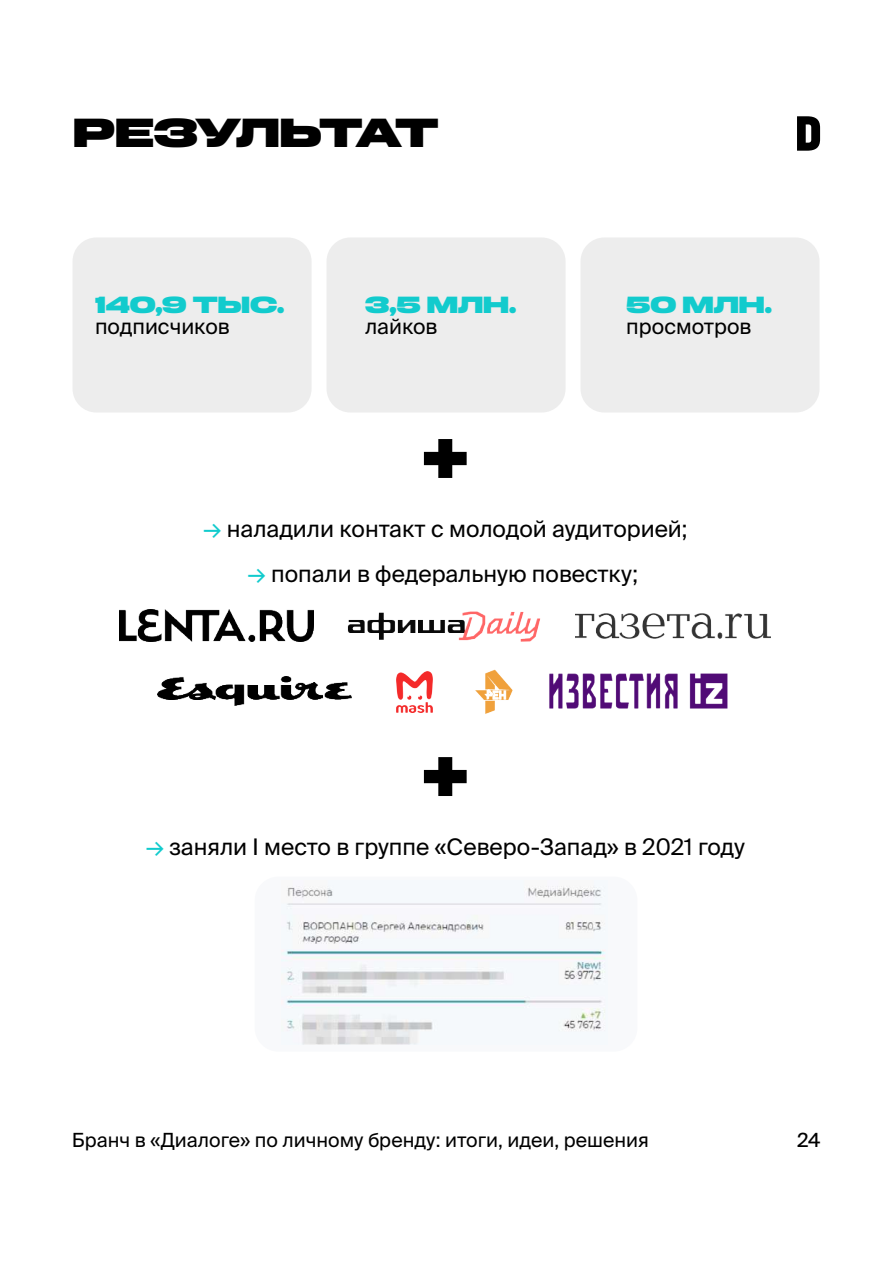
<style>
.page{position:relative;width:893px;height:1263px;background:#fff}
.page>*{position:absolute;margin:0;border:0;box-sizing:border-box;transform-origin:0 0}
.t1{font:900 70.5px "Co Fo Kak";color:#000}
.t2{font:900 41.7px "Co Fo Kak";letter-spacing:-.065em;color:#000}
.t3{font:900 24px "Co Fo Kak";color:#12cbcd}
.t4{font:22.8px "Suisse Intl";color:#000}
.t5{font:21.15px "Suisse Intl";color:#000}
.t6{font:19.5px "Suisse Intl";color:#000}
.s1{color:#11cbcd}
</style>
<div class="page">
<div style="left:255px;top:877px;width:382px;height:175px;background:#f8f9fb;border-radius:24px"></div>
<img style="left:284px;top:886px;width:321px;height:158px">
<svg style="left:797px;top:116px;width:23px;height:35px"></svg>
<div style="left:73px;top:237px;width:239px;height:175px;background:#ededed;border-radius:24px"></div>
<div style="left:327px;top:237px;width:239px;height:175px;background:#ededed;border-radius:24px"></div>
<div style="left:580px;top:237px;width:239px;height:175px;background:#ededed;border-radius:24px"></div>
<img style="left:120px;top:609px;width:194px;height:33px">
<img style="left:347px;top:611px;width:188px;height:31px">
<img style="left:575px;top:613px;width:195px;height:25px">
<img style="left:157px;top:677px;width:195px;height:28px">
<img style="left:397px;top:672px;width:35px;height:40px">
<img style="left:535px;top:617px;width:206px;height:92px">
<img style="left:475px;top:669px;width:38px;height:45px">
<h2 class="t2" style="left:73px;top:109px;width:367px">РЕЗУЛЬТАТ</h2>
<p class="t3" style="left:95px;top:291px;width:191px">140,9 ТЫС.</p>
<p class="t5" style="left:95px;top:315px;width:136px">подписчиков</p>
<p class="t3" style="left:365px;top:291px;width:153px">3,5 МЛН.</p>
<p class="t5" style="left:365px;top:315px;width:74px">лайков</p>
<h1 class="t1" style="left:420px;top:418px;width:52px">+</h1>
<p class="t3" style="left:626px;top:291px;width:147px">50 МЛН.</p>
<p class="t5" style="left:626px;top:315px;width:127px">просмотров</p>
<p class="t4" style="left:203px;top:516px;width:486px"><span class="s1">→</span> наладили контакт с молодой аудиторией;</p>
<p class="t4" style="left:247px;top:561px;width:392px"><span class="s1">→</span> попали в федеральную повестку;</p>
<h1 class="t1" style="left:420px;top:736px;width:52px">+</h1>
<p class="t4" style="left:146px;top:834px;width:601px"><span class="s1">→</span> заняли I место в группе «Северо-Запад» в 2021 году</p>
<p class="t6" style="left:72px;top:1129px;width:578px">Бранч в «Диалоге» по личному бренду: итоги, идеи, решения</p>
<p class="t6" style="left:797px;top:1129px;width:25px">24</p>
</div>
